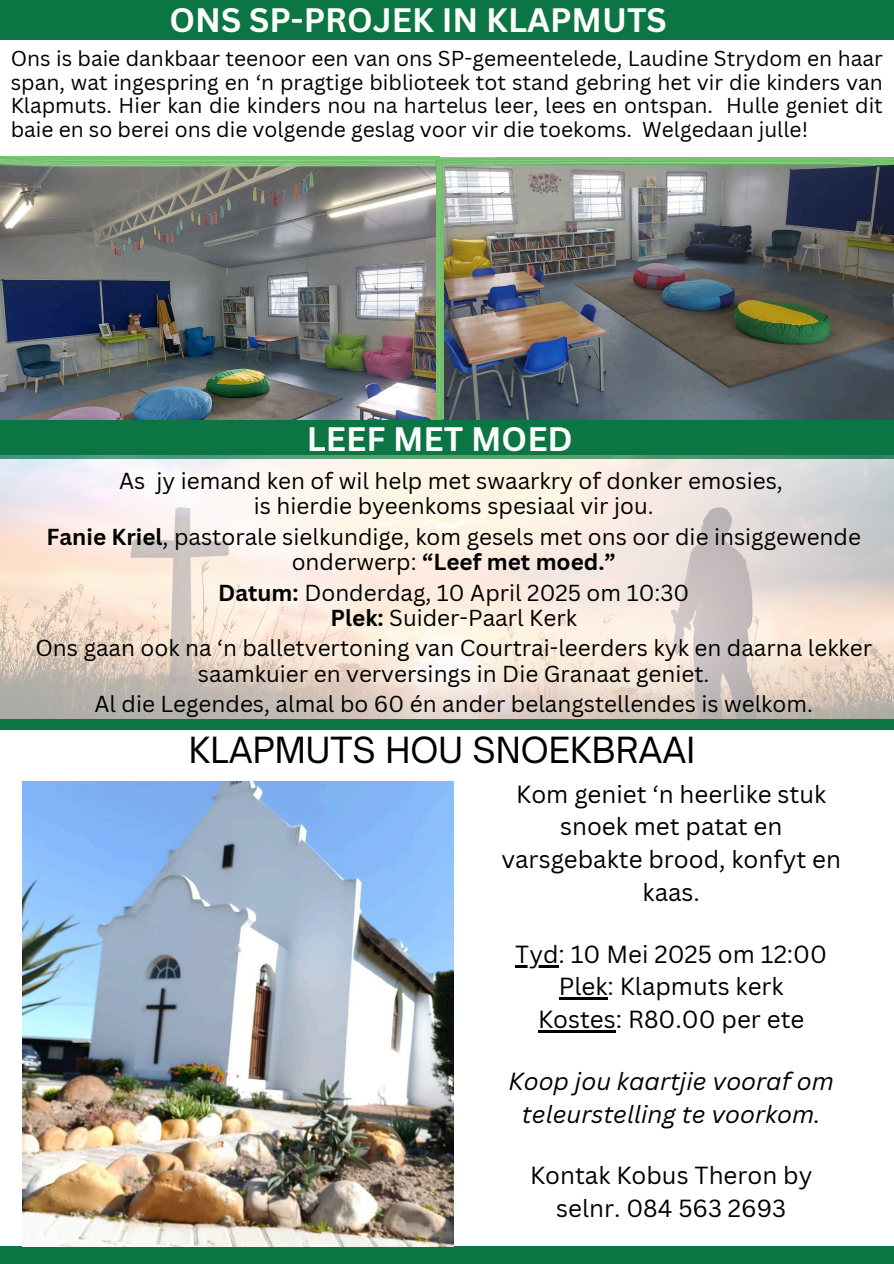
<style>
.page{position:relative;width:894px;height:1264px;background:#fff}
.page>*{position:absolute;margin:0;border:0;box-sizing:border-box;transform-origin:0 0}
.t1{font:34.5px "Open Sauce One";color:#000}
.t2{font:700 33px "Canva Sans";color:#fdfdfc}
.t3{font:24.15px/32.7px "Canva Sans";color:#000;text-align:center}
.t4{font:italic 24.15px/32.7px "Canva Sans";color:#000;text-align:center}
.t5{font:22.5px/25.5px "Canva Sans";color:#000;text-align:center}
.t6{font:21px/23.7px "Canva Sans";color:#000;text-align:justify}
.s1{font-weight:700}
</style>
<div class="page">
<div style="left:0;top:419px;width:893px;height:40px;background:#0b7643"></div>
<div style="left:0;top:719px;width:893px;height:11px;background:#0b7643"></div>
<div style="left:0;top:1246px;width:893px;height:17px;background:#0b7643"></div>
<img style="left:22px;top:781px;width:431px;height:465px">
<div style="left:0;top:0;width:893px;height:39px;background:#0b7643"></div>
<img style="left:0;top:168px;width:436px;height:251px">
<img style="left:444px;top:165px;width:449px;height:254px">
<img style="left:0;top:157px;width:436px;height:11px">
<img style="left:435px;top:157px;width:458px;height:8px">
<div style="left:436px;top:161px;width:8px;height:258px;background:#77bf71"></div>
<img style="left:0;top:455px;width:893px;height:264px">
<hr style="left:515px;top:964px;width:43px;height:3px;background:#000">
<hr style="left:558px;top:997px;width:49px;height:2px;background:#000">
<hr style="left:538px;top:1030px;width:77px;height:2px;background:#000">
<h3 class="t2" style="left:169px;top:-3px;width:498px">ONS SP-PROJEK IN KLAPMUTS</h3>
<h3 class="t6" style="left:11px;top:46px;width:873px">Ons is baie dankbaar teenoor een van ons SP-gemeentelede, Laudine Strydom en haar span, wat ingespring en ‘n pragtige biblioteek tot stand gebring het vir die kinders van Klapmuts. Hier kan die kinders nou na hartelus leer, lees en ontspan. Hulle geniet dit baie en so berei ons die volgende geslag voor vir die toekoms. Welgedaan julle!</h3>
<h3 class="t2" style="left:306px;top:415px;width:267px">LEEF MET MOED</h3>
<h1 class="t5" style="left:119px;top:467px;width:665px">As jy iemand ken of wil help met swaarkry of donker emosies, is hierdie byeenkoms spesiaal vir jou.</h1>
<p class="t5" style="left:46px;top:523px;width:815px"><span class="s1">Fanie Kriel</span>, pastorale sielkundige, kom gesels met ons oor die insiggewende onderwerp: <span class="s1">“Leef met moed.”</span></p>
<p class="t5" style="left:218px;top:579px;width:472px"><span class="s1">Datum:</span> Donderdag, 10 April 2025 om 10:30<br><span class="s1">Plek:</span> Suider-Paarl Kerk</p>
<p class="t5" style="left:35px;top:635px;width:838px">Ons gaan ook na ‘n balletvertoning van Courtrai-leerders kyk en daarna lekker saamkuier en verversings in Die Granaat geniet.</p>
<p class="t5" style="left:94px;top:690px;width:720px">Al die Legendes, almal bo 60 én ander belangstellendes is welkom.</p>
<p class="t1" style="left:189px;top:728px;width:507px">KLAPMUTS HOU SNOEKBRAAI</p>
<p class="t3" style="left:501px;top:777px;width:341px">Kom geniet ‘n heerlike stuk snoek met patat en varsgebakte brood, konfyt en kaas.</p>
<h1 class="t3" style="left:515px;top:936px;width:313px">Tyd: 10 Mei 2025 om 12:00<br>Plek: Klapmuts kerk<br>Kostes: R80.00 per ete</h1>
<p class="t4" style="left:508px;top:1064px;width:326px">Koop jou kaartjie vooraf om teleurstelling te voorkom.</p>
<h3 class="t3" style="left:530px;top:1158px;width:284px">Kontak Kobus Theron by selnr. 084 563 2693</h3>
</div>
